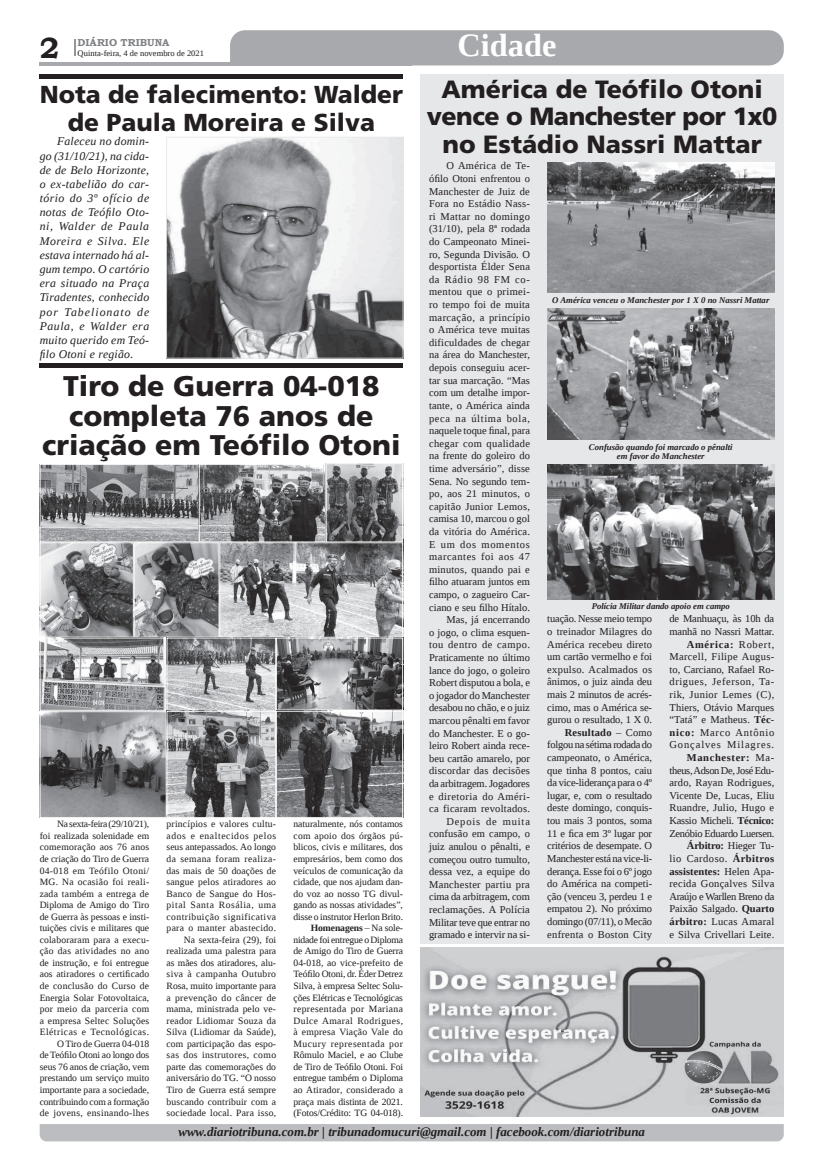
<style>
.page{position:relative;width:821px;height:1166px;background:#fff}
.page>*{position:absolute;margin:0;border:0;box-sizing:border-box;transform-origin:0 0}
.t1{font:700 32.38px "Liberation Serif";color:#fff}
.t2{font:700 29.31px "Bookman Old Style";color:#231f20}
.t3{font:900 28.44px/29.8px "Frutiger LT Std";color:#231f20;text-align:center}
.t4{font:900 24.94px/27.6px "Frutiger LT Std";color:#231f20;text-align:center}
.t5{font:900 24.5px/27.6px "Frutiger LT Std";color:#231f20;text-align:center}
.t6{font:italic 700 12.95px "Liberation Serif";color:#231f20}
.t7{font:italic 11.81px/14.2px "Liberation Serif";letter-spacing:.02em;color:#231f20;text-align:justify}
.t8{font:10.5px/12.6px "Liberation Serif";color:#231f20;text-align:right}
.t9{font:700 10.06px "Bookman Old Style";color:#808285}
.t10{font:9.62px/11.5px "Liberation Serif";letter-spacing:.005em;color:#231f20;text-align:right}
.t11{font:italic 700 8.75px/9.6px "Liberation Serif";color:#231f20;text-align:center}
.t12{font:8.4px "Liberation Serif";color:#231f20}
.s1{font-weight:700}
</style>
<div class="page">
<svg style="left:74px;top:39px;width:2px;height:17px"></svg>
<hr style="left:40px;top:62px;width:372px;height:3px;background:#a8a9ad">
<div style="left:230px;top:30px;width:554px;height:35px;background:#a8a9ad"></div>
<div style="left:40px;top:1124px;width:744px;height:17px;background:#bcbdc0"></div>
<div style="left:420px;top:74px;width:364px;height:869px;background:#e6e7e9"></div>
<svg style="left:166px;top:137px;width:237px;height:222px"></svg>
<img style="left:547px;top:162px;width:227px;height:131px">
<img style="left:547px;top:309px;width:227px;height:131px">
<img style="left:547px;top:464px;width:227px;height:136px">
<div style="left:40px;top:74px;width:363px;height:5px;background:#231f20"></div>
<div style="left:40px;top:363px;width:363px;height:5px;background:#231f20"></div>
<svg style="left:40px;top:463px;width:363px;height:355px;background:#898a8c"></svg>
<img style="left:421px;top:947px;width:363px;height:169px">
<h2 class="t2" style="left:40px;top:27px;width:21px">2</h2>
<p class="t9" style="left:78px;top:35px;width:93px">DIÁRIO TRIBUNA</p>
<p class="t12" style="left:78px;top:48px;width:128px">Quinta-feira, 4 de novembro de 2021</p>
<h3 class="t5" style="left:40px;top:81px;width:365px">Nota de falecimento: Walder de Paula Moreira e Silva</h3>
<p class="t7" style="left:40px;top:134px;width:111px;text-indent:17px">Faleceu no domin&shy;go (31/10/21), na cida&shy;de de Belo Horizonte, o ex-tabelião do car&shy;tório do 3º ofício de notas de Teófilo Oto&shy;ni, Walder de Paula Moreira e Silva. Ele estava internado há al&shy;gum tempo. O cartório era situado na Praça Tiradentes, conhecido por Tabelionato de Paula, e Walder era muito querido em Teó&shy;filo Otoni e região.</p>
<h3 class="t3" style="left:42px;top:371px;width:360px">Tiro de Guerra 04-018 completa 76 anos de criação em Teófilo Otoni</h3>
<p class="t10" style="left:40px;top:818px;width:111px">Na sexta-feira (29/10/21),<br>foi realizada solenidade em comemoração aos 76 anos de criação do Tiro de Guerra<br>04-018 em Teófilo Otoni/<br>MG. Na ocasião foi reali&shy;zada também a entrega de<br>Diploma de Amigo do Tiro de Guerra às pessoas e insti&shy;tuições civis e militares que colaboraram para a execu&shy;ção das atividades no ano de instrução, e foi entregue aos atiradores o certificado de conclusão do Curso de<br>Energia Solar Fotovoltaica, por meio da parceria com a empresa Seltec Soluções<br>Elétricas e Tecnológicas.<br>O Tiro de Guerra 04-018<br>de Teófilo Otoni ao longo dos seus 76 anos de criação, vem prestando um serviço muito importante para a sociedade, contribuindo com a formação de jovens, ensinando-lhes</p>
<p class="t10" style="left:167px;top:818px;width:111px">princípios e valores cultu&shy;ados e enaltecidos pelos seus antepassados. Ao longo da semana foram realiza&shy;das mais de 50 doações de sangue pelos atiradores ao<br>Banco de Sangue do Hos&shy;pital Santa Rosália, uma contribuição significativa para o manter abastecido.<br>Na sexta-feira (29), foi realizada uma palestra para as mães dos atiradores, alu&shy;siva à campanha Outubro<br>Rosa, muito importante para a prevenção do câncer de mama, ministrada pelo ve&shy;reador Lidiomar Souza da<br>Silva (Lidiomar da Saúde), com participação das espo&shy;sas dos instrutores, como parte das comemorações do aniversário do TG. “O nosso<br>Tiro de Guerra está sempre buscando contribuir com a sociedade local. Para isso,</p>
<p class="t10" style="left:293px;top:818px;width:111px">naturalmente, nós contamos com apoio dos órgãos pú&shy;blicos, civis e militares, dos empresários, bem como dos veículos de comunicação da cidade, que nos ajudam dan&shy;do voz ao nosso TG divul&shy;gando as nossas atividades”, disse o instrutor Herlon Brito.<br><span class="s1">Homenagens</span> – Na sole&shy;nidade foi entregue o Diploma de Amigo do Tiro de Guerra<br>04-018, ao vice-prefeito de<br>Teófilo Otoni, dr. Éder Detrez<br>Silva, à empresa Seltec Solu&shy;ções Elétricas e Tecnológicas representada por Mariana<br>Dulce Amaral Rodrigues, à empresa Viação Vale do<br>Mucury representada por<br>Rômulo Maciel, e ao Clube de Tiro de Teófilo Otoni. Foi entregue também o Diploma ao Atirador, considerado a praça mais distinta de 2021. (Fotos/Crédito: TG 04-018).</p>
<h1 class="t1" style="left:457px;top:24px;width:100px">Cidade</h1>
<h3 class="t4" style="left:427px;top:75px;width:352px">América de Teófilo Otoni vence o Manchester por 1x0 no Estádio Nassri Mattar</h3>
<p class="t8" style="left:429px;top:160px;width:102px">O América de Te&shy;ófilo Otoni enfrentou o<br>Manchester de Juiz de<br>Fora no Estádio Nass&shy;ri Mattar no domingo (31/10), pela 8ª rodada do Campeonato Minei&shy;ro, Segunda Divisão. O desportista Élder Sena da Rádio 98 FM co&shy;mentou que o primei&shy;ro tempo foi de muita marcação, a princípio o América teve muitas dificuldades de chegar na área do Manchester, depois conseguiu acer&shy;tar sua marcação. “Mas com um detalhe impor&shy;tante, o América ainda peca na última bola, naquele toque final, para chegar com qualidade na frente do goleiro do time adversário”, disse<br>Sena. No segundo tem&shy;po, aos 21 minutos, o capitão Junior Lemos, camisa 10, marcou o gol da vitória do América.<br>E um dos momentos marcantes foi aos 47 minutos, quando pai e filho atuaram juntos em campo, o zagueiro Car&shy;ciano e seu filho Hítalo.<br>Mas, já encerrando<br>o jogo, o clima esquen&shy;tou dentro de campo.<br>Praticamente no último lance do jogo, o goleiro<br>Robert disputou a bola, e o jogador do Manchester desabou no chão, e o juiz marcou pênalti em favor do Manchester. E o go&shy;leiro Robert ainda rece&shy;beu cartão amarelo, por discordar das decisões da arbitragem. Jogadores e diretoria do Améri&shy;ca ficaram revoltados.<br>Depois de muita confusão em campo, o juiz anulou o pênalti, e começou outro tumulto, dessa vez, a equipe do<br>Manchester partiu pra cima da arbitragem, com reclamações. A Polícia<br>Militar teve que entrar no gramado e intervir na si-</p>
<p class="t11" style="left:552px;top:295px;width:219px">O América venceu o Manchester por 1 X 0 no Nassri Mattar</p>
<p class="t11" style="left:589px;top:442px;width:145px">Confusão quando foi marcado o pênalti em favor do Manchester</p>
<p class="t11" style="left:592px;top:601px;width:140px">Polícia Militar dando apoio em campo</p>
<p class="t8" style="left:547px;top:612px;width:106px">tuação. Nesse meio tempo o treinador Milagres do<br>América recebeu direto um cartão vermelho e foi expulso. Acalmados os ânimos, o juiz ainda deu mais 2 minutos de acrés&shy;cimo, mas o América se&shy;gurou o resultado, 1 X 0.<br><span class="s1">Resultado</span> – Como folgou na sétima rodada do campeonato, o América, que tinha 8 pontos, caiu da vice-liderança para o 4º lugar, e, com o resultado deste domingo, conquis&shy;tou mais 3 pontos, soma<br>11 e fica em 3º lugar por critérios de desempate. O<br>Manchester está na vice-li&shy;derança. Esse foi o 6º jogo do América na competi&shy;ção (venceu 3, perdeu 1 e empatou 2). No próximo domingo (07/11), o Mecão enfrenta o Boston City</p>
<p class="t8" style="left:669px;top:612px;width:106px">de Manhuaçu, às 10h da manhã no Nassri Mattar.<br><span class="s1">América:</span> Robert,<br>Marcell, Filipe Augus&shy;to, Carciano, Rafael Ro&shy;drigues, Jeferson, Ta&shy;rik, Junior Lemes (C),<br>Thiers, Otávio Marques “Tatá” e Matheus. <span class="s1">Téc&shy;nico:</span> Marco Antônio<br>Gonçalves Milagres.<br><span class="s1">Manchester:</span> Ma&shy;theus, Adson De, José Edu&shy;ardo, Rayan Rodrigues,<br>Vicente De, Lucas, Eliu<br>Ruandre, Julio, Hugo e<br>Kassio Micheli. <span class="s1">Técnico:<br></span>Zenóbio Eduardo Luersen.<br><span class="s1">Árbitro:</span> Hieger Tu-<br>lio Cardoso. <span class="s1">Árbitros assistentes:</span> Helen Apa&shy;recida Gonçalves Silva<br>Araújo e Warllen Breno da<br>Paixão Salgado. <span class="s1">Quarto árbitro:</span> Lucas Amaral e Silva Crivellari Leite.</p>
<p class="t6" style="left:178px;top:1123px;width:468px">www.diariotribuna.com.br | tribunadomucuri@gmail.com | facebook.com/diariotribuna</p>
</div>
